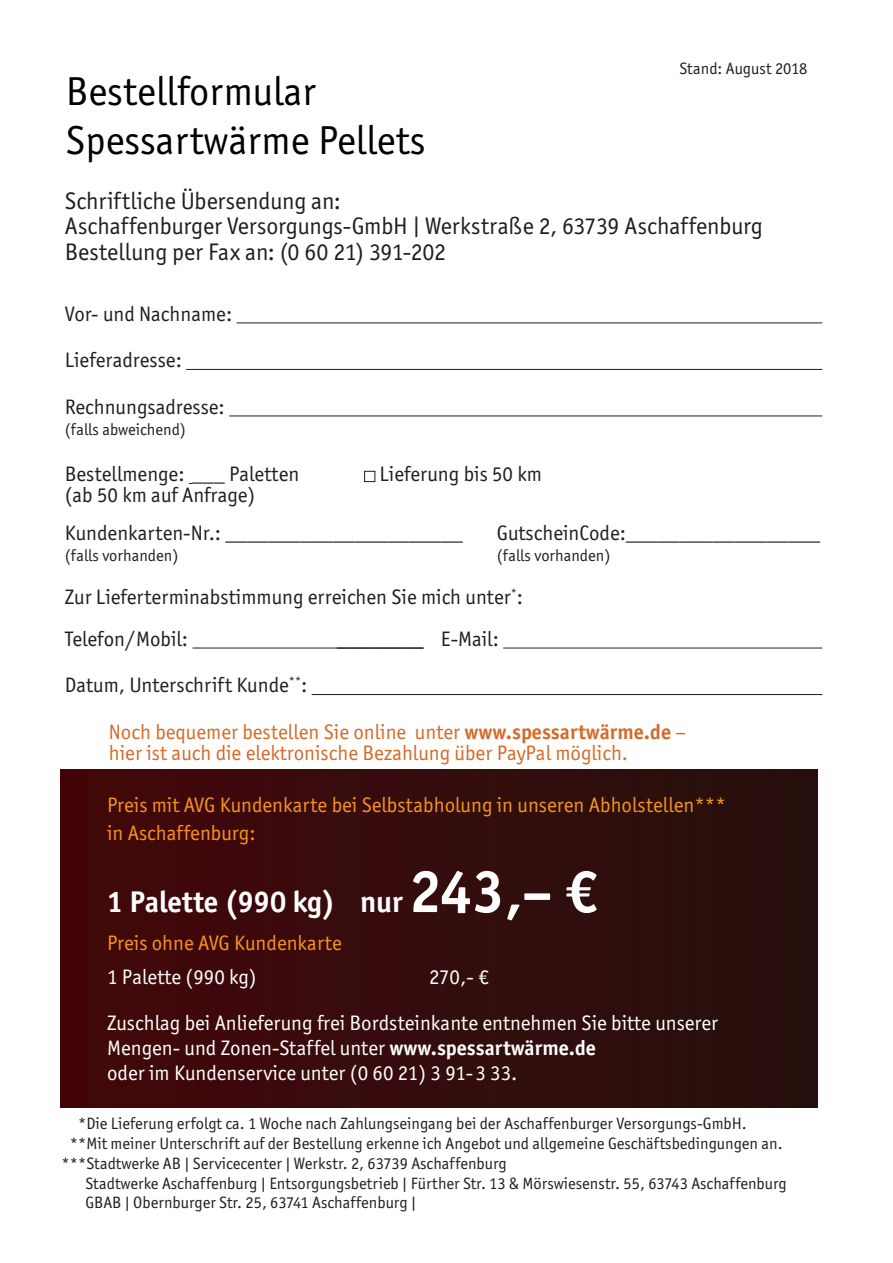
<style>
.page{position:relative;width:893px;height:1263px;background:#fff}
.page>*{position:absolute;margin:0;border:0;box-sizing:border-box;transform-origin:0 0}
.t1{font:40.5px/48.6px "Officina Sans ITC Std";color:#010101}
.t2{font:700 30px "Officina Sans ITC Std";color:#fff}
.t3{font:24px/25.5px "Officina Sans ITC Std";letter-spacing:-.005em;color:#231f20}
.t4{font:21px/38px "Officina Sans ITC Std";color:#231f20}
.t5{font:21px/25.2px "Officina Sans ITC Std";color:#fff}
.t6{font:21px/21px "Officina Sans ITC Std";color:#d56a29}
.t7{font:21px/27.8px "Officina Sans ITC Std";color:#f7931d}
.t8{font:16.5px "Officina Sans ITC Std";color:#231f20}
.s1{font-weight:700}
.s2{font-size:60px}
</style>
<div class="page">
<div style="left:60px;top:770px;width:758px;height:338px;background:linear-gradient(to right,#43070a,#25100d)"></div>
<hr style="left:237px;top:323px;width:585px;height:1px;background:#231f20">
<hr style="left:186px;top:369px;width:636px;height:1px;background:#231f20">
<hr style="left:229px;top:416px;width:593px;height:1px;background:#231f20">
<hr style="left:192px;top:648px;width:232px;height:1px;background:#231f20">
<hr style="left:503px;top:648px;width:319px;height:1px;background:#231f20">
<hr style="left:312px;top:694px;width:510px;height:1px;background:#231f20">
<div style="left:364px;top:471px;width:11px;height:11px;border:1px solid #231f20"></div>
<p class="t8" style="left:679px;top:59px;width:129px">Stand: August 2018</p>
<h1 class="t1" style="left:66px;top:67px;width:361px">Bestellformular<br>Spessartwärme Pellets</h1>
<h3 class="t3" style="left:65px;top:188px;width:700px">Schriftliche Übersendung an:<br>Aschaffenburger Versorgungs-GmbH | Werkstraße 2, 63739 Aschaffenburg<br>Bestellung per Fax an: (0 60 21) 391-202</h3>
<p class="t4" style="left:65px;top:295px;width:169px">Vor- und Nachname:</p>
<p class="t4" style="left:65px;top:341px;width:119px">Lieferadresse:</p>
<p class="t4" style="left:65px;top:388px;width:161px">Rechnungsadresse:</p>
<p class="t8" style="left:65px;top:420px;width:123px">(falls abweichend)</p>
<p class="t4" style="left:65px;top:455px;width:236px">Bestellmenge: ___ Paletten</p>
<p class="t4" style="left:380px;top:455px;width:164px">Lieferung bis 50 km</p>
<p class="t4" style="left:65px;top:476px;width:400px">(ab 50 km auf Anfrage)<br>Kundenkarten-Nr.: ______________________</p>
<p class="t4" style="left:497px;top:514px;width:325px">GutscheinCode:__________________</p>
<p class="t8" style="left:65px;top:546px;width:115px">(falls vorhanden)</p>
<p class="t8" style="left:497px;top:546px;width:115px">(falls vorhanden)</p>
<p class="t4" style="left:65px;top:575px;width:460px;line-height:42.3px">Zur Lieferterminabstimmung erreichen Sie mich unter<sup>*</sup>:<br>Telefon/Mobil:</p>
<p class="t4" style="left:337px;top:620px;width:163px">________ E-Mail:</p>
<p class="t4" style="left:65px;top:666px;width:244px">Datum, Unterschrift Kunde<sup>**</sup>:</p>
<p class="t6" style="left:109px;top:722px;width:578px">Noch bequemer bestellen Sie online unter <span class="s1">www.spessartwärme.de</span> – hier ist auch die elektronische Bezahlung über PayPal möglich.</p>
<p class="t7" style="left:107px;top:791px;width:620px">Preis mit AVG Kundenkarte bei Selbstabholung in unseren Abholstellen*** in Aschaffenburg:</p>
<h2 class="t2" style="left:107px;top:883px;width:491px">1 Palette (990 kg) nur <span class="s2">243,– €</span></h2>
<p class="t7" style="left:107px;top:929px;width:236px">Preis ohne AVG Kundenkarte</p>
<p class="t5" style="left:107px;top:964px;width:151px">1 Palette (990 kg)</p>
<p class="t5" style="left:429px;top:964px;width:61px">270,- €</p>
<p class="t5" style="left:107px;top:1010px;width:613px">Zuschlag bei Anlieferung frei Bordsteinkante entnehmen Sie bitte unserer<br>Mengen- und Zonen-Staffel unter <span class="s1">www.spessartwärme.de<br></span>oder im Kundenservice unter (0 60 21) 3 91-3 33.</p>
<p class="t8" style="left:78px;top:1114px;width:670px">*Die Lieferung erfolgt ca. 1 Woche nach Zahlungseingang bei der Aschaffenburger Versorgungs-GmbH.</p>
<p class="t8" style="left:70px;top:1134px;width:714px">**Mit meiner Unterschrift auf der Bestellung erkenne ich Angebot und allgemeine Geschäftsbedingungen an.</p>
<p class="t8" style="left:62px;top:1154px;width:447px">***Stadtwerke AB | Servicecenter | Werkstr. 2, 63739 Aschaffenburg</p>
<p class="t8" style="left:85px;top:1173px;width:703px">Stadtwerke Aschaffenburg | Entsorgungsbetrieb | Fürther Str. 13 &amp; Mörswiesenstr. 55, 63743 Aschaffenburg</p>
<p class="t8" style="left:85px;top:1193px;width:332px">GBAB | Obernburger Str. 25, 63741 Aschaffenburg |</p>
</div>
